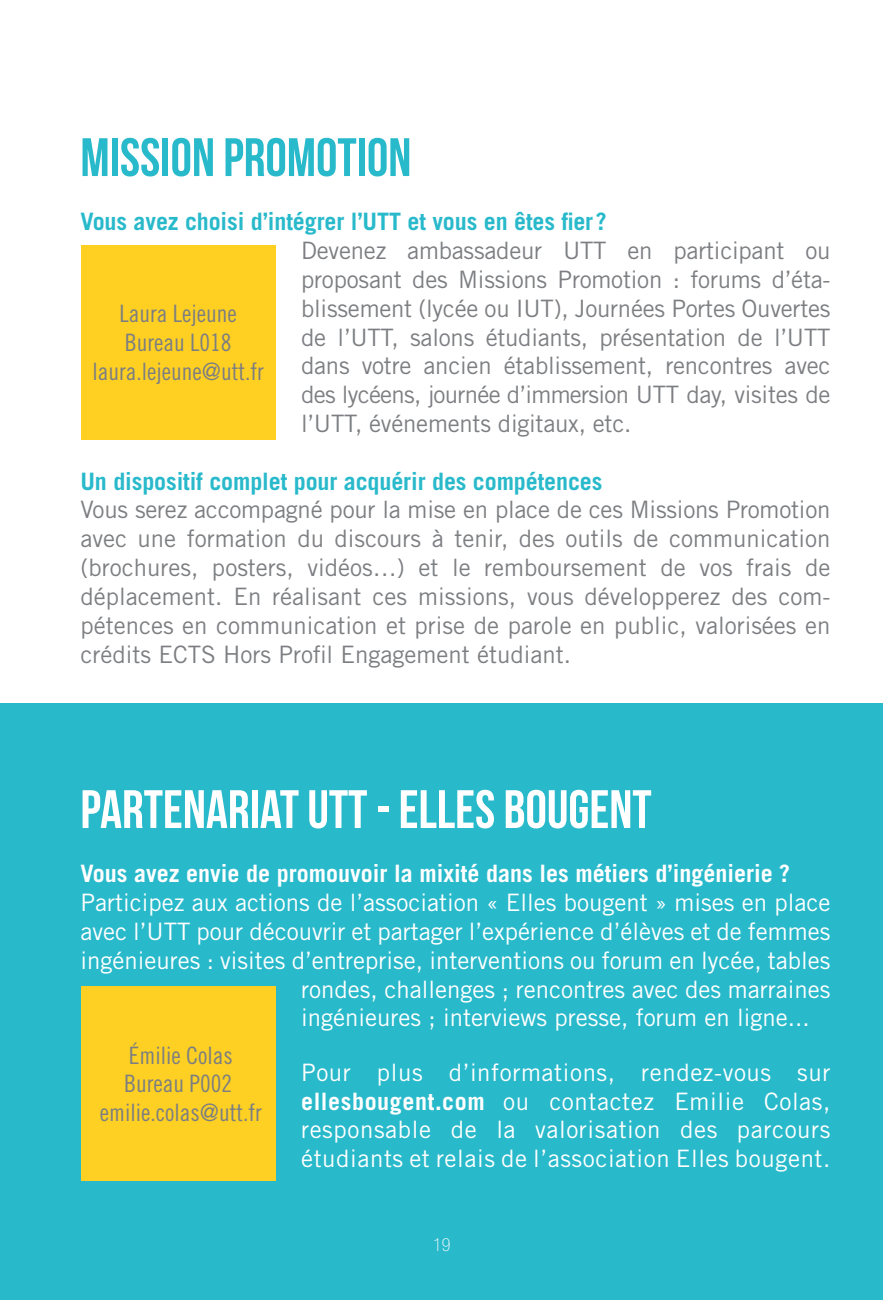
<style>
.page{position:relative;width:883px;height:1300px;background:#fff}
.page>*{position:absolute;margin:0;border:0;box-sizing:border-box;transform-origin:0 0}
.t1{font:54px "Bebas Neue";color:#fff}
.t2{font:54px "Bebas Neue";color:#28b9cb}
.t3{font:24px/28.8px "Trade Gothic LT Std";letter-spacing:-.005em;color:#7c7e81;text-align:justify}
.t4{font:24px/28.8px "Trade Gothic LT Std";color:#fff;text-align:justify}
.t5{font:700 24px "Trade Gothic LT Std";letter-spacing:-.005em;color:#28b9cb}
.t6{font:24px/28.8px "Trade Gothic LT Std Cn 18";color:#7c7e81;text-align:center}
.t7{font:700 24px "Trade Gothic LT Std";color:#fff}
.t8{font:100 condensed 18px "Helvetica Neue LT Std";color:#fff}
.s1{font-weight:700}
</style>
<div class="page">
<div style="left:0;top:704px;width:883px;height:596px;background:#28b9cb"></div>
<div style="left:81px;top:245px;width:195px;height:195px;background:#ffd022"></div>
<div style="left:81px;top:986px;width:195px;height:195px;background:#fed023"></div>
<h1 class="t2" style="left:80px;top:128px;width:332px">MISSION PROMOTION</h1>
<p class="t5" style="left:80px;top:207px;width:528px">Vous avez choisi d’intégrer l’UTT et vous en êtes fier ?</p>
<p class="t3" style="left:301px;top:236px;width:531px">Devenez ambassadeur UTT en participant ou proposant des Missions Promotion : forums d’éta&shy;blissement (lycée ou IUT), Journées Portes Ouvertes de l’UTT, salons étudiants, présentation de l’UTT dans votre ancien établissement, rencontres avec des lycéens, journée d’immersion UTT day, visites de l’UTT, événements digitaux, etc.</p>
<p class="t5" style="left:80px;top:466px;width:524px">Un dispositif complet pour acquérir des compétences</p>
<p class="t3" style="left:80px;top:495px;width:752px">Vous serez accompagné pour la mise en place de ces Missions Promotion avec une formation du discours à tenir, des outils de communication (brochures, posters, vidéos…) et le remboursement de vos frais de déplacement. En réalisant ces missions, vous développerez des com&shy;pétences en communication et prise de parole en public, valorisées en crédits ECTS Hors Profil Engagement étudiant.</p>
<p class="t6" style="left:93px;top:299px;width:173px">Laura Lejeune<br>Bureau L018 laura.lejeune@utt.fr</p>
<h1 class="t1" style="left:80px;top:779px;width:573px">PARTENARIAT UTT - ELLES BOUGENT</h1>
<p class="t7" style="left:80px;top:859px;width:711px">Vous avez envie de promouvoir la mixité dans les métiers d’ingénierie ?</p>
<p class="t4" style="left:80px;top:888px;width:752px">Participez aux actions de l’association « Elles bougent » mises en place</p>
<p class="t4" style="left:80px;top:916px;width:752px">avec l’UTT pour découvrir et partager l’expérience d’élèves et de femmes</p>
<p class="t4" style="left:80px;top:945px;width:752px">ingénieures : visites d’entreprise, interventions ou forum en lycée, tables</p>
<p class="t4" style="left:301px;top:974px;width:531px">rondes, challenges ; rencontres avec des marraines</p>
<p class="t4" style="left:301px;top:1003px;width:510px">ingénieures ; interviews presse, forum en ligne...</p>
<p class="t4" style="left:301px;top:1057px;width:531px">Pour plus d’informations, rendez-vous sur <span class="s1">ellesbougent.com</span> ou contactez Emilie Colas, responsable de la valorisation des parcours étudiants et relais de l’association Elles bougent.</p>
<p class="t6" style="left:100px;top:1040px;width:163px">Émilie Colas<br>Bureau P002 emilie.colas@utt.fr</p>
<p class="t8" style="left:433px;top:1234px;width:19px">19</p>
</div>
